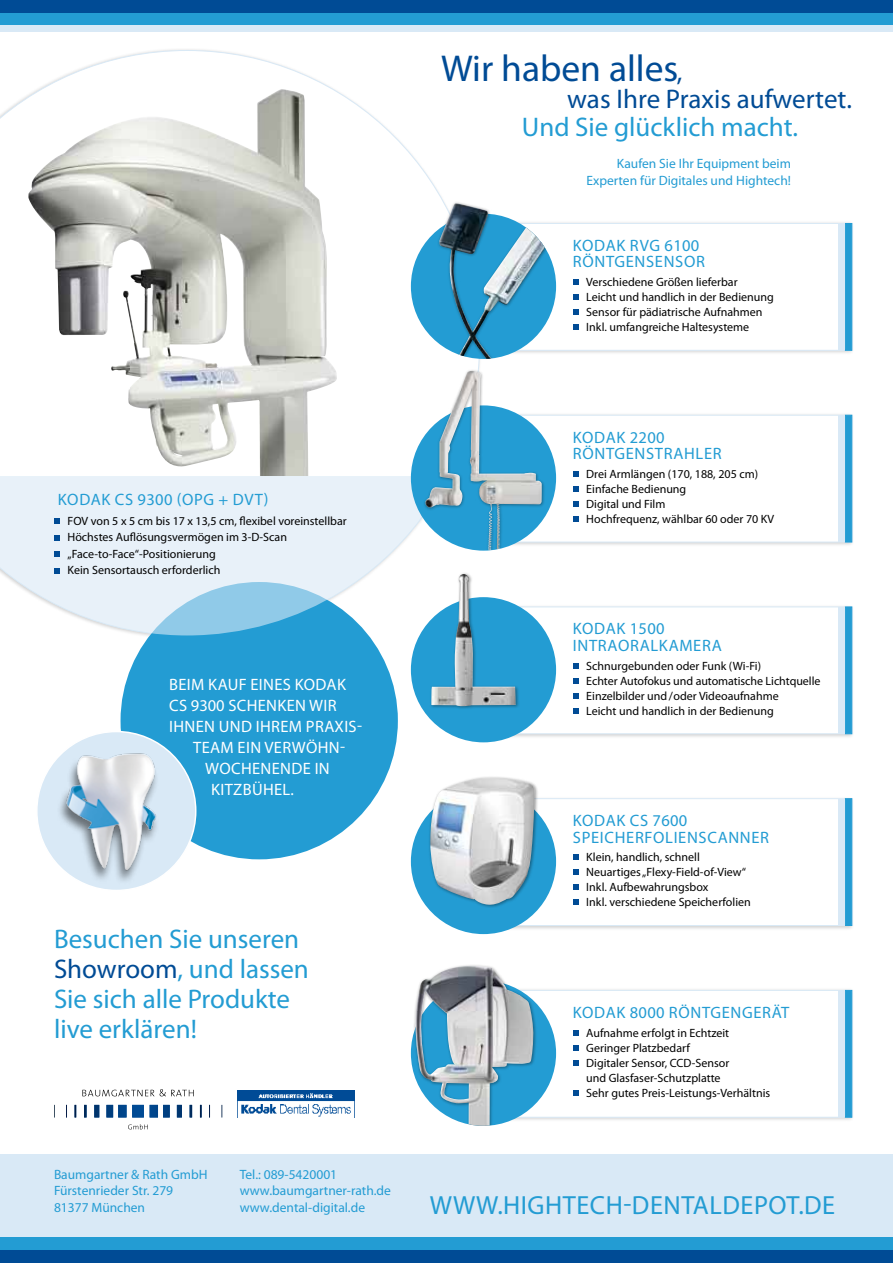
<style>
.page{position:relative;width:893px;height:1263px;background:#fff}
.page>*{position:absolute;margin:0;border:0;box-sizing:border-box;transform-origin:0 0}
.t1{font:37.5px "Myriad Pro";color:#004b95}
.t2{font:27px/30px "Myriad Pro";color:#239cd3}
.t3{font:27px "Myriad Pro";letter-spacing:-.005em;color:#004b95}
.t4{font:26.25px "Myriad Pro";letter-spacing:.02em;color:#239cd3}
.t5{font:16.5px/16.5px "Myriad Pro";letter-spacing:.04em;color:#239cd3}
.t6{font:16.5px "Myriad Pro";letter-spacing:.02em;color:#fff}
.t7{font:13.5px/16.2px "Myriad Pro";color:#239cd3}
.t8{font:12px/15px "Myriad Pro";color:#000}
.s1{color:#004b95}
.s2{font-size:27px}
</style>
<div class="page">
<div style="left:491px;top:987px;width:364px;height:135px;background:#000;opacity:.18"></div>
<div style="left:495px;top:990px;width:357px;height:127px;background:#fff;border:1px solid #d9e9f6"></div>
<div style="left:845px;top:990px;width:7px;height:127px;background:#239cd3;border:1px solid #239cd3"></div>
<div style="left:838px;top:990px;width:7px;height:127px;background:#d9e9f6"></div>
<svg style="left:573px;top:1030px;width:6px;height:5px"></svg>
<svg style="left:573px;top:1045px;width:6px;height:5px"></svg>
<svg style="left:573px;top:1060px;width:6px;height:5px"></svg>
<svg style="left:573px;top:1090px;width:6px;height:5px"></svg>
<div style="left:492px;top:796px;width:363px;height:134px;background:#000;opacity:.18"></div>
<div style="left:496px;top:798px;width:356px;height:128px;background:#fff;border:1px solid #d9e9f6"></div>
<div style="left:845px;top:798px;width:7px;height:128px;background:#239cd3;border:1px solid #239cd3"></div>
<div style="left:838px;top:799px;width:7px;height:126px;background:#d9e9f6"></div>
<svg style="left:573px;top:854px;width:6px;height:6px"></svg>
<svg style="left:573px;top:869px;width:6px;height:6px"></svg>
<svg style="left:573px;top:884px;width:6px;height:6px"></svg>
<svg style="left:573px;top:899px;width:6px;height:6px"></svg>
<div style="left:491px;top:604px;width:363px;height:135px;background:#000;opacity:.18"></div>
<div style="left:495px;top:606px;width:357px;height:128px;background:#fff;border:1px solid #d9e9f6"></div>
<div style="left:845px;top:606px;width:7px;height:128px;background:#239cd3;border:1px solid #239cd3"></div>
<div style="left:838px;top:607px;width:7px;height:127px;background:#d9e9f6"></div>
<svg style="left:573px;top:663px;width:6px;height:6px"></svg>
<svg style="left:573px;top:678px;width:6px;height:6px"></svg>
<svg style="left:573px;top:693px;width:6px;height:6px"></svg>
<svg style="left:573px;top:708px;width:6px;height:6px"></svg>
<div style="left:492px;top:412px;width:363px;height:135px;background:#000;opacity:.18"></div>
<div style="left:496px;top:415px;width:356px;height:127px;background:#fff;border:1px solid #d9e9f6"></div>
<div style="left:845px;top:415px;width:7px;height:127px;background:#239cd3;border:1px solid #239cd3"></div>
<div style="left:838px;top:415px;width:7px;height:127px;background:#d9e9f6"></div>
<svg style="left:573px;top:471px;width:6px;height:6px"></svg>
<svg style="left:573px;top:486px;width:6px;height:6px"></svg>
<svg style="left:573px;top:501px;width:6px;height:6px"></svg>
<svg style="left:573px;top:516px;width:6px;height:6px"></svg>
<div style="left:491px;top:221px;width:364px;height:134px;background:#000;opacity:.18"></div>
<div style="left:495px;top:223px;width:357px;height:128px;background:#fff;border:1px solid #d9e9f6"></div>
<div style="left:845px;top:223px;width:7px;height:128px;background:#239cd3;border:1px solid #239cd3"></div>
<div style="left:838px;top:224px;width:7px;height:126px;background:#d9e9f6"></div>
<svg style="left:573px;top:279px;width:6px;height:6px"></svg>
<svg style="left:573px;top:294px;width:6px;height:6px"></svg>
<svg style="left:573px;top:309px;width:6px;height:6px"></svg>
<svg style="left:573px;top:324px;width:6px;height:6px"></svg>
<div style="left:0;top:1154px;width:893px;height:109px;background:#d9e9f6"></div>
<div style="left:121px;top:582px;width:277px;height:277px;background:#239cd3;border-radius:50%"></div>
<svg style="left:0;top:476px;width:427px;height:159px;fill:#e8f1f9"></svg>
<svg style="left:54px;top:518px;width:6px;height:6px"></svg>
<svg style="left:54px;top:535px;width:6px;height:5px"></svg>
<svg style="left:54px;top:551px;width:6px;height:6px"></svg>
<svg style="left:54px;top:568px;width:6px;height:5px"></svg>
<img style="left:28px;top:89px;width:309px;height:387px">
<img style="left:39px;top:733px;width:157px;height:155px">
<div style="left:411px;top:214px;width:145px;height:145px;background:#239cd3;border-radius:50%"></div>
<div style="left:437px;top:174px;width:119px;height:185px;background:#000;opacity:.38"></div>
<img style="left:439px;top:203px;width:106px;height:156px">
<div style="left:411px;top:405px;width:145px;height:146px;background:#239cd3;border-radius:50%"></div>
<div style="left:423px;top:369px;width:123px;height:181px;background:#000;opacity:.38"></div>
<img style="left:425px;top:371px;width:66px;height:174px">
<div style="left:411px;top:597px;width:145px;height:145px;background:#239cd3;border-radius:50%"></div>
<div style="left:429px;top:572px;width:90px;height:138px;background:#000;opacity:.38"></div>
<img style="left:431px;top:574px;width:85px;height:132px">
<div style="left:411px;top:789px;width:145px;height:145px;background:#239cd3;border-radius:50%"></div>
<div style="left:428px;top:775px;width:111px;height:133px;background:#000;opacity:.38"></div>
<img style="left:430px;top:778px;width:105px;height:127px">
<div style="left:411px;top:980px;width:145px;height:146px;background:#239cd3;border-radius:50%"></div>
<div style="left:404px;top:961px;width:143px;height:165px;background:#000;opacity:.38"></div>
<img style="left:415px;top:966px;width:119px;height:160px">
<div style="left:0;top:13px;width:893px;height:12px;background:#239cd3"></div>
<div style="left:0;top:26px;width:893px;height:6px;background:#d9e9f6"></div>
<div style="left:0;top:0;width:893px;height:13px;background:#004b95"></div>
<div style="left:0;top:1250px;width:893px;height:13px;background:#004b95"></div>
<div style="left:0;top:1237px;width:893px;height:13px;background:#239cd3"></div>
<svg style="left:128px;top:1124px;width:20px;height:5px"></svg>
<svg style="left:82px;top:1089px;width:112px;height:7px"></svg>
<svg style="left:54px;top:1105px;width:168px;height:12px"></svg>
<img style="left:237px;top:1090px;width:118px;height:27px">
<h3 class="t5" style="left:58px;top:491px;width:212px">Kodak CS 9300 (OPG + DVT)</h3>
<p class="t8" style="left:60px;top:513px;width:288px">FOV von 5 x 5 cm bis 17 x 13,5 cm, flexibel voreinstellbar</p>
<p class="t8" style="left:60px;top:530px;width:229px">Höchstes Auflösungsvermögen im 3-D-Scan</p>
<p class="t8" style="left:68px;top:546px;width:150px">„Face-to-Face“-Positionierung</p>
<p class="t8" style="left:68px;top:563px;width:154px">Kein Sensortausch erforderlich</p>
<h3 class="t6" style="left:169px;top:674px;width:177px">Beim Kauf eines Kodak</h3>
<h3 class="t6" style="left:169px;top:695px;width:166px">CS 9300 schenken wir</h3>
<h3 class="t6" style="left:169px;top:716px;width:194px">Ihnen und Ihrem Praxis-</h3>
<h3 class="t6" style="left:193px;top:737px;width:154px">team ein Verwöhn-</h3>
<h3 class="t6" style="left:205px;top:758px;width:126px">Wochenende in</h3>
<h3 class="t6" style="left:211px;top:779px;width:84px">Kitzbühel.</h3>
<h2 class="t2" style="left:54px;top:924px;width:256px">Besuchen Sie unseren<br><span class="s1">Showroom</span>, und lassen<br>Sie sich alle Produkte live erklären!</h2>
<p class="t7" style="left:54px;top:1166px;width:153px">Baumgartner &amp; Rath GmbH<br>Fürstenrieder Str. 279<br>81377 München</p>
<p class="t7" style="left:240px;top:1166px;width:153px">Tel.: 089-5420001 www.baumgartner-rath.de www.dental-digital.de</p>
<h1 class="t1" style="left:441px;top:46px;width:243px">Wir haben alles<span class="s2">,</span></h1>
<h2 class="t2" style="left:522px;top:111px;width:278px">Und Sie glücklich macht.</h2>
<h2 class="t3" style="left:567px;top:82px;width:286px">was I hre Praxis aufwertet.</h2>
<p class="t7" style="left:586px;top:155px;width:206px;text-align:right">Kaufen Sie I hr Equipment beim<br>Experten für Digitales und H ightech!</p>
<h3 class="t5" style="left:573px;top:237px;width:130px">Kodak RVG 6100<br>Röntgensensor</h3>
<p class="t8" style="left:586px;top:275px;width:153px">Verschiedene Größen lieferbar</p>
<p class="t8" style="left:586px;top:290px;width:189px">Leicht und handlich in der Bedienung</p>
<p class="t8" style="left:586px;top:305px;width:178px">Sensor für pädiatrische Aufnahmen</p>
<p class="t8" style="left:579px;top:320px;width:172px">I nkl. umfangreiche Haltesysteme</p>
<h3 class="t5" style="left:573px;top:429px;width:147px">Kodak 2200<br>Röntgenstrahler</h3>
<p class="t8" style="left:579px;top:466px;width:197px">Drei Armlängen (170, 188, 205 cm)<br>Einfache Bedienung<br>Digital und Film<br>Hochfrequenz, wählbar 60 oder 70 KV</p>
<h3 class="t5" style="left:573px;top:620px;width:150px">Kodak 1500<br>Intraoralkamera</h3>
<p class="t8" style="left:586px;top:658px;width:176px">Schnurgebunden oder Funk (Wi-Fi)</p>
<p class="t8" style="left:579px;top:673px;width:243px">Echter Autofokus und automatische Lichtquelle</p>
<p class="t8" style="left:579px;top:688px;width:202px">Einzelbilder und/oder Videoaufnahme</p>
<p class="t8" style="left:586px;top:703px;width:189px">Leicht und handlich in der Bedienung</p>
<h3 class="t5" style="left:573px;top:812px;width:194px">Kodak CS 7600<br>Speicherfolienscanner</h3>
<p class="t8" style="left:579px;top:850px;width:174px;text-indent:8px">Klein, handlich, schnell<br>Neuartiges „Flexy-Field-of-View“<br>I nkl. Aufbewahrungsbox<br>I nkl. verschiedene Speicherfolien</p>
<h3 class="t5" style="left:573px;top:1004px;width:218px">Kodak 8000 Röntgengerät</h3>
<p class="t8" style="left:579px;top:1025px;width:152px">Aufnahme erfolgt in Echtzeit</p>
<p class="t8" style="left:579px;top:1040px;width:113px">Geringer Platzbedarf</p>
<p class="t8" style="left:579px;top:1055px;width:152px">Digitaler Sensor, CCD-Sensor</p>
<p class="t8" style="left:586px;top:1070px;width:136px">und Glasfaser-Schutzplatte</p>
<p class="t8" style="left:586px;top:1085px;width:185px">Sehr gutes Preis-Leistungs-Verhältnis</p>
<h3 class="t4" style="left:430px;top:1189px;width:24px">www</h3>
<h3 class="t4" style="left:497px;top:1189px;width:339px">.Hightech-Dentaldepot.de</h3>
</div>
